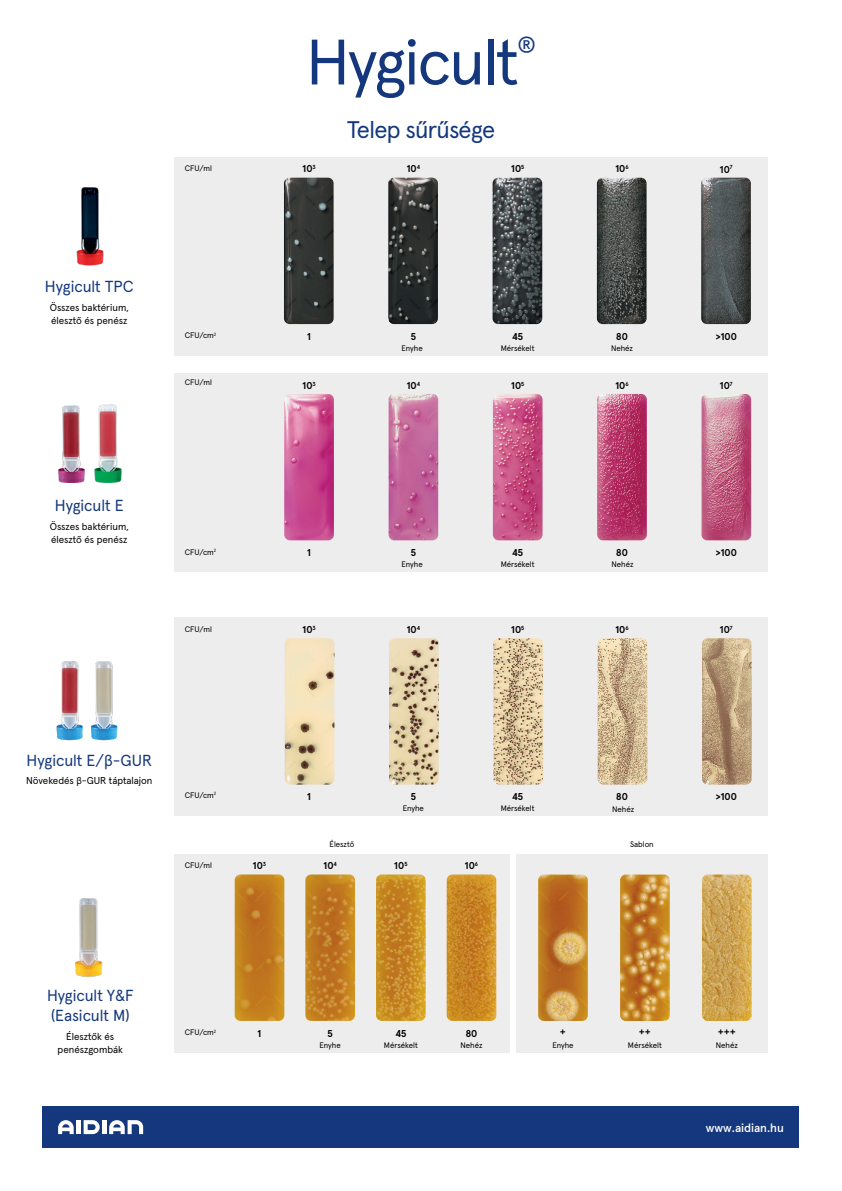
<style>
.page{position:relative;width:842px;height:1191px;background:#fff}
.page>*{position:absolute;margin:0;border:0;box-sizing:border-box;transform-origin:0 0}
.t1{font:64px "Apercu Pro";letter-spacing:-.025em;color:#14377d}
.t2{font:24px "Apercu Pro";letter-spacing:-.035em;color:#14377d}
.t3{font:21px "Apercu Pro";color:#14377d}
.t4{font:16px/20px "Apercu Pro";color:#14377d}
.t5{font:500 12px "Apercu Pro";color:#fff}
.t6{font:10px/13px "Apercu Pro";color:#000}
.t7{font:700 10px "Apercu Pro";color:#000}
.t8{font:8px "Apercu Pro";color:#000}
</style>
<div class="page">
<div style="left:174px;top:157px;width:594px;height:199px;background:#ededee"></div>
<div style="left:174px;top:617px;width:594px;height:199px;background:#ededee"></div>
<div style="left:174px;top:373px;width:594px;height:199px;background:#ededee"></div>
<div style="left:174px;top:854px;width:336px;height:198px;background:#ededee"></div>
<div style="left:516px;top:854px;width:252px;height:198px;background:#ededee"></div>
<div style="left:43px;top:1106px;width:756px;height:42px;background:#14377d"></div>
<svg style="left:84px;top:1120px;width:16px;height:14px"></svg>
<hr style="left:77px;top:1120px;width:4px;height:14px;background:#fff">
<hr style="left:102px;top:1120px;width:4px;height:14px;background:#fff">
<svg style="left:58px;top:1120px;width:16px;height:14px"></svg>
<svg style="left:109px;top:1120px;width:34px;height:14px"></svg>
<img style="left:284px;top:178px;width:50px;height:146px">
<img style="left:388px;top:178px;width:50px;height:146px">
<img style="left:493px;top:178px;width:49px;height:146px">
<img style="left:597px;top:178px;width:49px;height:146px">
<img style="left:701px;top:178px;width:50px;height:146px">
<img style="left:284px;top:394px;width:50px;height:146px">
<img style="left:389px;top:394px;width:49px;height:146px">
<img style="left:493px;top:394px;width:49px;height:146px">
<img style="left:597px;top:394px;width:50px;height:146px">
<img style="left:701px;top:394px;width:50px;height:146px">
<img style="left:285px;top:638px;width:49px;height:146px">
<img style="left:389px;top:638px;width:50px;height:146px">
<img style="left:493px;top:638px;width:50px;height:146px">
<img style="left:598px;top:638px;width:49px;height:146px">
<img style="left:702px;top:638px;width:50px;height:146px">
<img style="left:235px;top:874px;width:49px;height:147px">
<img style="left:305px;top:874px;width:50px;height:147px">
<img style="left:376px;top:874px;width:50px;height:147px">
<img style="left:447px;top:874px;width:49px;height:147px">
<img style="left:538px;top:874px;width:50px;height:147px">
<img style="left:620px;top:874px;width:50px;height:147px">
<img style="left:702px;top:874px;width:50px;height:147px">
<img style="left:76px;top:187px;width:28px;height:79px">
<img style="left:94px;top:404px;width:28px;height:79px">
<img style="left:58px;top:405px;width:27px;height:78px">
<img style="left:56px;top:661px;width:27px;height:79px">
<img style="left:91px;top:661px;width:27px;height:79px">
<img style="left:75px;top:898px;width:28px;height:79px">
<h3 class="t4" style="left:45px;top:275px;width:90px">Hygicult TPC</h3>
<p class="t6" style="left:50px;top:300px;width:80px">Összes baktérium, élesztő és penész</p>
<h3 class="t4" style="left:55px;top:494px;width:70px">Hygicult E</h3>
<p class="t6" style="left:50px;top:519px;width:80px">Összes baktérium, élesztő és penész</p>
<p class="t8" style="left:185px;top:162px;width:29px">CFU/ml</p>
<p class="t8" style="left:185px;top:329px;width:33px">CFU/cm<sup>2</sup></p>
<p class="t8" style="left:185px;top:376px;width:29px">CFU/ml</p>
<p class="t8" style="left:185px;top:545px;width:33px">CFU/cm<sup>2</sup></p>
<p class="t8" style="left:185px;top:622px;width:29px">CFU/ml</p>
<h1 class="t1" style="left:306px;top:13px;width:214px">Hygicult</h1>
<h3 class="t3" style="left:517px;top:29px;width:20px">®</h3>
<p class="t7" style="left:302px;top:161px;width:15px">10<sup>3</sup></p>
<h2 class="t2" style="left:347px;top:111px;width:150px">Telep sűrűsége</h2>
<p class="t7" style="left:407px;top:161px;width:15px">10<sup>4</sup></p>
<p class="t7" style="left:511px;top:161px;width:15px">10<sup>5</sup></p>
<p class="t7" style="left:615px;top:161px;width:15px">10<sup>6</sup></p>
<p class="t7" style="left:307px;top:329px;width:5px">1</p>
<p class="t7" style="left:411px;top:329px;width:7px">5</p>
<p class="t7" style="left:512px;top:329px;width:12px">45</p>
<p class="t7" style="left:616px;top:329px;width:13px">80</p>
<p class="t8" style="left:402px;top:342px;width:23px">Enyhe</p>
<p class="t8" style="left:501px;top:342px;width:35px">Mérsékelt</p>
<p class="t8" style="left:611px;top:342px;width:24px">Nehéz</p>
<p class="t7" style="left:302px;top:377px;width:15px">10<sup>3</sup></p>
<p class="t7" style="left:407px;top:377px;width:15px">10<sup>4</sup></p>
<p class="t7" style="left:511px;top:377px;width:15px">10<sup>5</sup></p>
<p class="t7" style="left:615px;top:377px;width:15px">10<sup>6</sup></p>
<p class="t7" style="left:307px;top:545px;width:5px">1</p>
<p class="t7" style="left:411px;top:545px;width:7px">5</p>
<p class="t7" style="left:512px;top:545px;width:12px">45</p>
<p class="t7" style="left:616px;top:545px;width:13px">80</p>
<p class="t8" style="left:402px;top:558px;width:23px">Enyhe</p>
<p class="t8" style="left:501px;top:558px;width:35px">Mérsékelt</p>
<p class="t8" style="left:611px;top:558px;width:24px">Nehéz</p>
<p class="t7" style="left:302px;top:622px;width:15px">10<sup>3</sup></p>
<p class="t7" style="left:407px;top:622px;width:15px">10<sup>4</sup></p>
<p class="t7" style="left:511px;top:622px;width:15px">10<sup>5</sup></p>
<p class="t7" style="left:615px;top:622px;width:15px">10<sup>6</sup></p>
<h3 class="t4" style="left:27px;top:748px;width:127px">Hygicult E/β-GUR</h3>
<p class="t6" style="left:26px;top:773px;width:128px">Növekedés β-GUR táptalajon</p>
<p class="t8" style="left:185px;top:789px;width:33px">CFU/cm<sup>2</sup></p>
<p class="t8" style="left:185px;top:858px;width:29px">CFU/ml</p>
<p class="t7" style="left:253px;top:858px;width:15px">10<sup>3</sup></p>
<p class="t7" style="left:307px;top:788px;width:5px">1</p>
<p class="t7" style="left:411px;top:788px;width:7px">5</p>
<p class="t8" style="left:403px;top:802px;width:23px">Enyhe</p>
<p class="t7" style="left:512px;top:788px;width:12px">45</p>
<p class="t8" style="left:501px;top:802px;width:35px">Mérsékelt</p>
<p class="t7" style="left:616px;top:788px;width:13px">80</p>
<p class="t8" style="left:612px;top:802px;width:24px">Nehéz</p>
<p class="t8" style="left:330px;top:838px;width:26px">Élesztő</p>
<p class="t8" style="left:630px;top:838px;width:25px">Sablon</p>
<p class="t7" style="left:323px;top:858px;width:15px">10<sup>4</sup></p>
<p class="t7" style="left:394px;top:858px;width:15px">10<sup>5</sup></p>
<p class="t7" style="left:465px;top:858px;width:15px">10<sup>6</sup></p>
<p class="t7" style="left:720px;top:161px;width:14px">10<sup>7</sup></p>
<p class="t7" style="left:716px;top:329px;width:23px">&gt;100</p>
<p class="t7" style="left:720px;top:377px;width:14px">10<sup>7</sup></p>
<p class="t7" style="left:716px;top:545px;width:23px">&gt;100</p>
<p class="t7" style="left:720px;top:622px;width:14px">10<sup>7</sup></p>
<p class="t7" style="left:716px;top:788px;width:23px">&gt;100</p>
<h3 class="t4" style="left:47px;top:984px;width:88px">Hygicult Y&amp;F (Easicult M)</h3>
<p class="t6" style="left:58px;top:1029px;width:67px;text-align:center">Élesztők és penészgombák</p>
<p class="t8" style="left:185px;top:1026px;width:33px">CFU/cm<sup>2</sup></p>
<p class="t7" style="left:258px;top:1025px;width:5px">1</p>
<p class="t7" style="left:328px;top:1025px;width:7px">5</p>
<p class="t7" style="left:395px;top:1025px;width:12px">45</p>
<p class="t7" style="left:466px;top:1025px;width:13px">80</p>
<p class="t7" style="left:560px;top:1023px;width:8px">+</p>
<p class="t7" style="left:639px;top:1023px;width:14px">++</p>
<p class="t7" style="left:718px;top:1023px;width:20px">+++</p>
<p class="t8" style="left:320px;top:1039px;width:23px">Enyhe</p>
<p class="t8" style="left:552px;top:1039px;width:23px">Enyhe</p>
<p class="t8" style="left:460px;top:1039px;width:24px">Nehéz</p>
<p class="t8" style="left:716px;top:1039px;width:24px">Nehéz</p>
<p class="t8" style="left:384px;top:1039px;width:35px">Mérsékelt</p>
<p class="t8" style="left:628px;top:1039px;width:35px">Mérsékelt</p>
<h3 class="t5" style="left:706px;top:1118px;width:79px">www.aidian.hu</h3>
</div>
